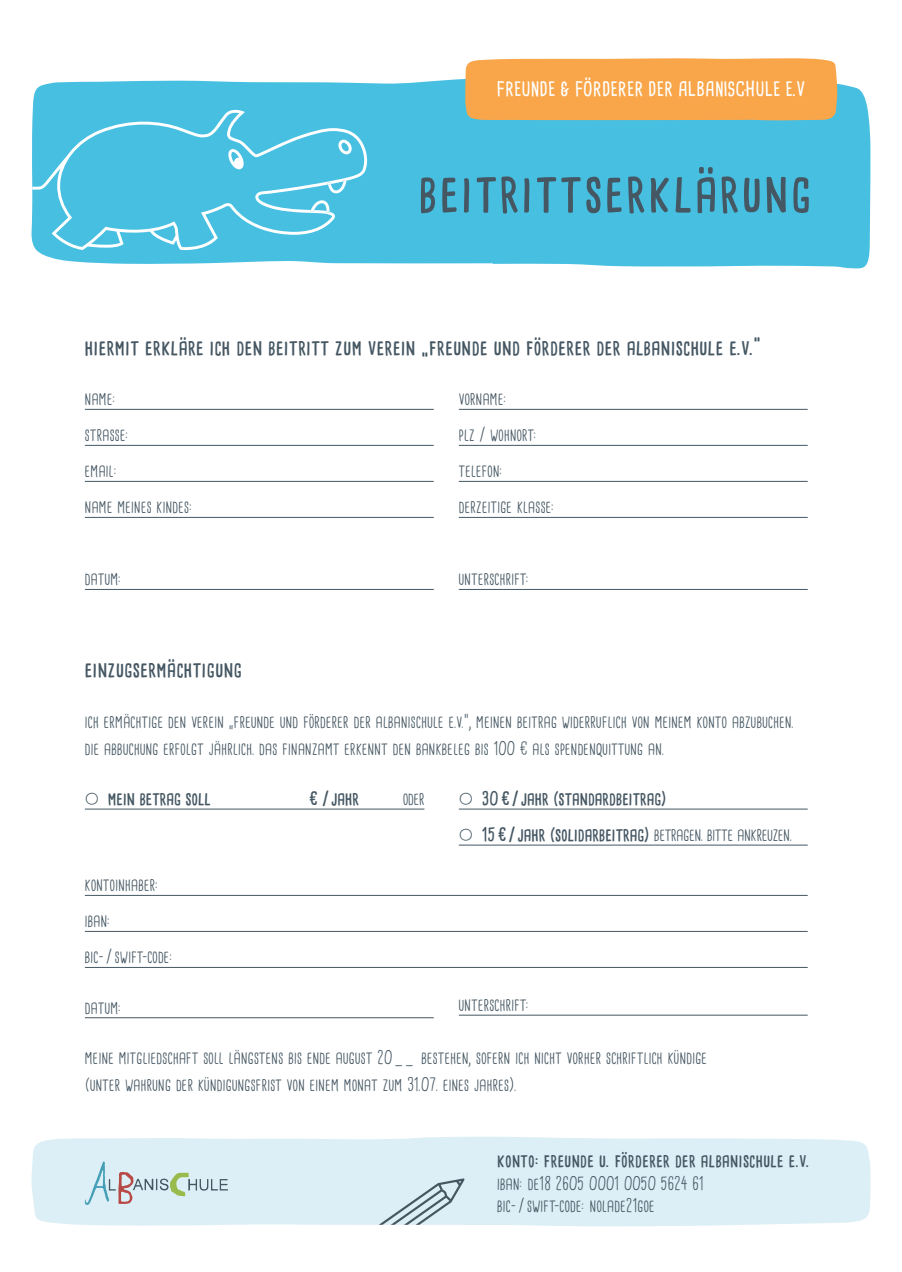
<style>
.page{position:relative;width:902px;height:1272px;background:#fff}
.page>*{position:absolute;margin:0;border:0;box-sizing:border-box;transform-origin:0 0}
.t1{font:700 52.5px "Cardenio Modern";letter-spacing:.05em;color:#455763}
.t2{font:700 21px "Cardenio Modern";letter-spacing:.02em;color:#455763}
.t3{font:700 19.2px "Cardenio Modern";color:#fff}
.t4{font:18px/36px "Cardenio Modern";letter-spacing:.02em;color:#455763}
.t5{font:700 18px/36px "Cardenio Modern";color:#455763}
.t6{font:700 18px "Cardenio Modern";letter-spacing:.02em;color:#455763}
.t7{font:700 16.5px "Cardenio Modern";color:#fff}
.s1{font-weight:400}
</style>
<div class="page">
<div style="left:31px;top:79px;width:839px;height:189px;background:#47bfe1"></div>
<div style="left:465px;top:58px;width:372px;height:63px;background:#f9a64a"></div>
<svg style="left:32px;top:110px;width:335px;height:140px;background:#51c2e2"></svg>
<svg style="left:56px;top:113px;width:308px;height:134px;background:#56c4e3"></svg>
<hr style="left:85px;top:409px;width:349px;height:1px;background:#455763">
<hr style="left:85px;top:445px;width:349px;height:1px;background:#455763">
<hr style="left:85px;top:481px;width:349px;height:1px;background:#455763">
<hr style="left:85px;top:517px;width:349px;height:1px;background:#455763">
<hr style="left:85px;top:589px;width:349px;height:1px;background:#455763">
<hr style="left:85px;top:808px;width:339px;height:1px;background:#455763">
<hr style="left:85px;top:895px;width:722px;height:1px;background:#455763">
<hr style="left:85px;top:931px;width:722px;height:1px;background:#455763">
<hr style="left:85px;top:967px;width:722px;height:1px;background:#455763">
<hr style="left:459px;top:409px;width:348px;height:1px;background:#455763">
<hr style="left:459px;top:445px;width:348px;height:1px;background:#455763">
<hr style="left:459px;top:481px;width:348px;height:1px;background:#455763">
<hr style="left:459px;top:517px;width:348px;height:1px;background:#455763">
<hr style="left:459px;top:589px;width:348px;height:1px;background:#455763">
<hr style="left:459px;top:1014px;width:348px;height:1px;background:#455763">
<hr style="left:85px;top:1017px;width:349px;height:1px;background:#455763">
<hr style="left:459px;top:808px;width:348px;height:1px;background:#455763">
<hr style="left:459px;top:844px;width:348px;height:1px;background:#455763">
<div style="left:31px;top:1137px;width:839px;height:89px;background:#dceff6"></div>
<svg style="left:378px;top:1178px;width:86px;height:46px;background:#c4d6de"></svg>
<svg style="left:85px;top:1161px;width:143px;height:43px;background:#cbdce0"></svg>
<p class="t3" style="left:497px;top:76px;width:310px">FREUNDE &amp; FÖRDERER DER ALBANISCHULE E.V</p>
<p class="t7" style="left:744px;top:73px;width:5px">.</p>
<h1 class="t1" style="left:419px;top:156px;width:394px">beitrittserklärung</h1>
<p class="t2" style="left:85px;top:333px;width:677px">hiermit erkläre ich den beitritt zum verein „freunde und förderer der albanischule e.v.“</p>
<p class="t4" style="left:85px;top:381px;width:109px">NAME:<br>STRASSE:<br>EMAIL:<br>NAME MEINES KINDES:</p>
<p class="t4" style="left:85px;top:561px;width:38px">DATUM:</p>
<p class="t2" style="left:85px;top:655px;width:158px">einzugsermächtigung</p>
<p class="t4" style="left:459px;top:381px;width:97px">VORNAME:<br>PLZ / WOHNORT:<br>TELEFON:<br>DERZEITIGE KLASSE:</p>
<p class="t4" style="left:459px;top:561px;width:72px">UNTERSCHRIFT:</p>
<p class="t4" style="left:85px;top:708px;width:710px;line-height:27px">ICH ERMÄCHTIGE DEN VEREIN „FREUNDE UND FÖRDERER DER ALBANISCHULE E.V.“, MEINEN BEITRAG WIDERRUFLICH VON MEINEM KONTO ABZUBUCHEN.<br>DIE ABBUCHUNG ERFOLGT JÄHRLICH. DAS FINANZAMT ERKENNT DEN BANKBELEG BIS 100 € ALS SPENDENQUITTUNG AN.</p>
<p class="t5" style="left:108px;top:780px;width:104px">mein betrag soll</p>
<p class="t5" style="left:309px;top:780px;width:51px">€ /jahr</p>
<p class="t4" style="left:403px;top:780px;width:23px">ODER</p>
<p class="t4" style="left:85px;top:867px;width:89px">KONTOINHABER:<br>IBAN:<br>BIC- / SWIFT-CODE:</p>
<p class="t5" style="left:481px;top:780px;width:311px">30€ /jahr (standardbeitrag)<br>15 € /jahr (solidarbeitrag) <span class="s1">BETRAGEN. BITTE ANKREUZEN.</span></p>
<p class="t4" style="left:85px;top:989px;width:38px">DATUM:</p>
<p class="t4" style="left:459px;top:986px;width:72px">UNTERSCHRIFT:</p>
<p class="t4" style="left:85px;top:1044px;width:623px;line-height:27px">MEINE MITGLIEDSCHAFT SOLL LÄNGSTENS BIS ENDE AUGUST 20 __ BESTEHEN, SOFERN ICH NICHT VORHER SCHRIFTLICH KÜNDIGE (UNTER WAHRUNG DER KÜNDIGUNGSFRIST VON EINEM MONAT ZUM 31.07. EINES JAHRES).</p>
<p class="t6" style="left:497px;top:1148px;width:314px">konto: freunde u. förderer der albanischule e.v.</p>
<p class="t4" style="left:497px;top:1172px;width:208px;line-height:22.5px">IBAN: DE18 2605 0001 0050 5624 61<br>BIC- / SWIFT-CODE: NOLADE21GOE</p>
</div>
